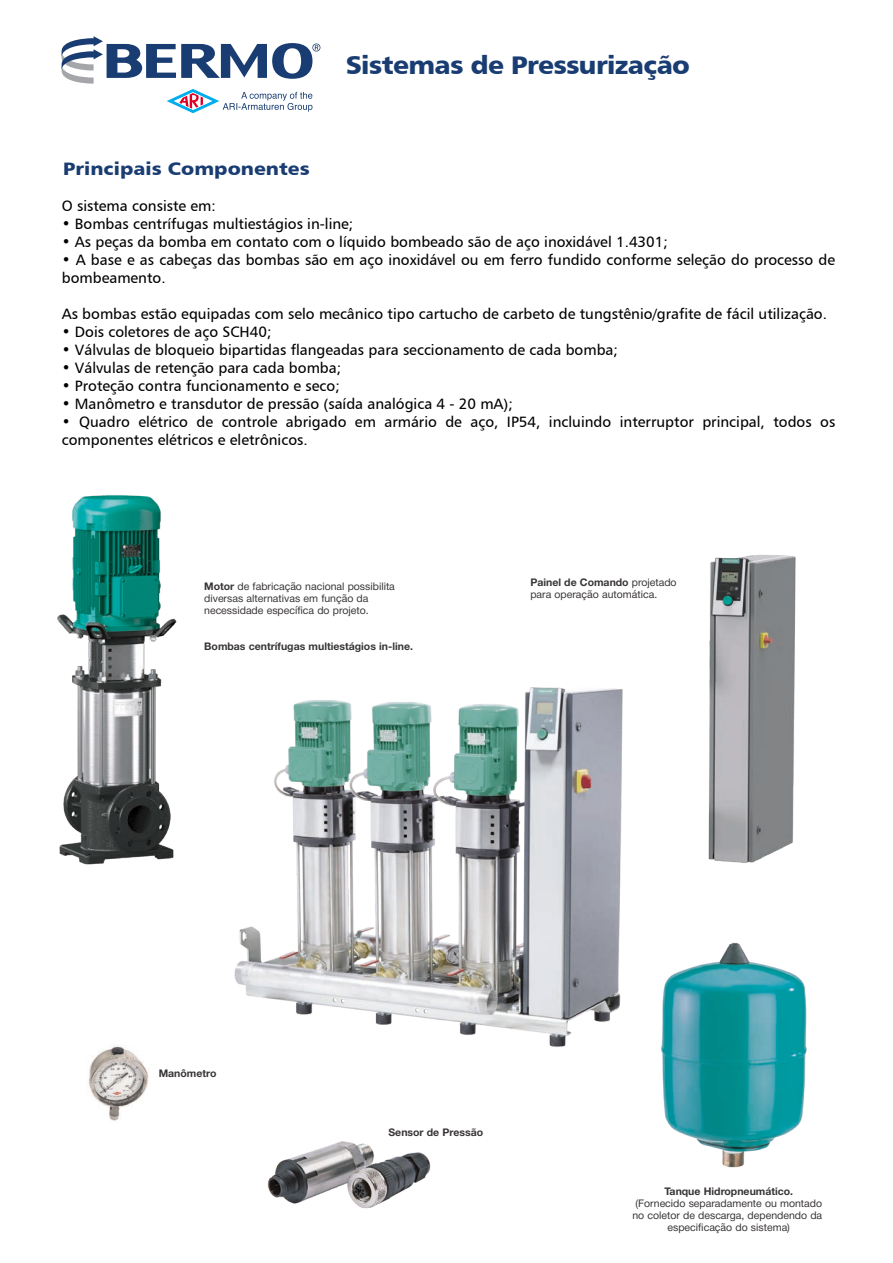
<style>
.page{position:relative;width:893px;height:1263px;background:#fff}
.page>*{position:absolute;margin:0;border:0;box-sizing:border-box;transform-origin:0 0}
.t1{font:25.5px "Humanist 777 BT Black B";letter-spacing:-.025em;color:#193d72;scale:1.05 1}
.t2{font:18px "Humanist 777 BT Black B";color:#193d72;scale:1.1 1}
.t3{font:15px/18px "Humanist 777 BT Roman B";color:#000}
.t4{font:10.5px/12px "Helvetica Neue";color:#383435}
.t5{font:700 10.5px "Helvetica Neue LT Pro";color:#383435}
.s1{font-family:"Helvetica Neue LT Pro";font-weight:700}
.s2{font-family:"Helvetica Neue";font-weight:400}
</style>
<div class="page">
<img style="left:234px;top:687px;width:389px;height:360px">
<img style="left:88px;top:1046px;width:61px;height:75px">
<img style="left:57px;top:495px;width:189px;height:411px">
<img style="left:708px;top:554px;width:88px;height:309px">
<img style="left:661px;top:942px;width:146px;height:226px">
<img style="left:267px;top:1141px;width:164px;height:67px">
<svg style="left:62px;top:36px;width:258px;height:77px"></svg>
<h1 class="t1" style="left:346px;top:49px;width:329px">Sistemas de Pressurização</h1>
<p class="t2" style="left:63px;top:158px;width:225px">Principais Componentes</p>
<p class="t3" style="left:62px;top:197px;width:156px">O sistema consiste em:</p>
<p class="t3" style="left:62px;top:215px;width:293px">• Bombas centrífugas multiestágios in-line;</p>
<p class="t3" style="left:62px;top:233px;width:607px">• As peças da bomba em contato com o líquido bombeado são de aço inoxidável 1.4301;</p>
<p class="t3" style="left:62px;top:251px;width:775px">• A base e as cabeças das bombas são em aço inoxidável ou em ferro fundido conforme seleção do processo de bombeamento.</p>
<p class="t3" style="left:62px;top:305px;width:767px">As bombas estão equipadas com selo mecânico tipo cartucho de carbeto de tungstênio/grafite de fácil utilização.</p>
<p class="t3" style="left:62px;top:323px;width:211px">• Dois coletores de aço SCH40;</p>
<p class="t3" style="left:62px;top:341px;width:558px">• Válvulas de bloqueio bipartidas flangeadas para seccionamento de cada bomba;</p>
<p class="t3" style="left:62px;top:359px;width:281px">• Válvulas de retenção para cada bomba;</p>
<p class="t3" style="left:62px;top:377px;width:279px">• Proteção contra funcionamento e seco;</p>
<p class="t3" style="left:62px;top:395px;width:452px">• Manômetro e transdutor de pressão (saída analógica 4 - 20 mA);</p>
<p class="t3" style="left:62px;top:413px;width:775px">• Quadro elétrico de controle abrigado em armário de aço, IP54, incluindo interruptor principal, todos os componentes elétricos e eletrônicos.</p>
<p class="t4" style="left:204px;top:581px;width:192px"><span class="s1">Motor</span> de fabricação nacional possibilita diversas alternativas em função da necessidade específica do projeto.</p>
<p class="t5" style="left:530px;top:576px;width:148px">Painel de Comando <span class="s2">projetado</span></p>
<p class="t4" style="left:530px;top:589px;width:128px">para operação automática.</p>
<p class="t5" style="left:204px;top:640px;width:210px">Bombas centrífugas multiestágios in-line.</p>
<p class="t5" style="left:159px;top:1066px;width:59px">Manômetro</p>
<p class="t5" style="left:388px;top:1125px;width:96px">Sensor de Pressão</p>
<p class="t5" style="left:664px;top:1185px;width:130px">Tanque Hidropneumático.</p>
<p class="t4" style="left:632px;top:1198px;width:191px;text-align:center">(Fornecido separadamente ou montado no coletor de descarga, dependendo da especificação do sistema)</p>
</div>
